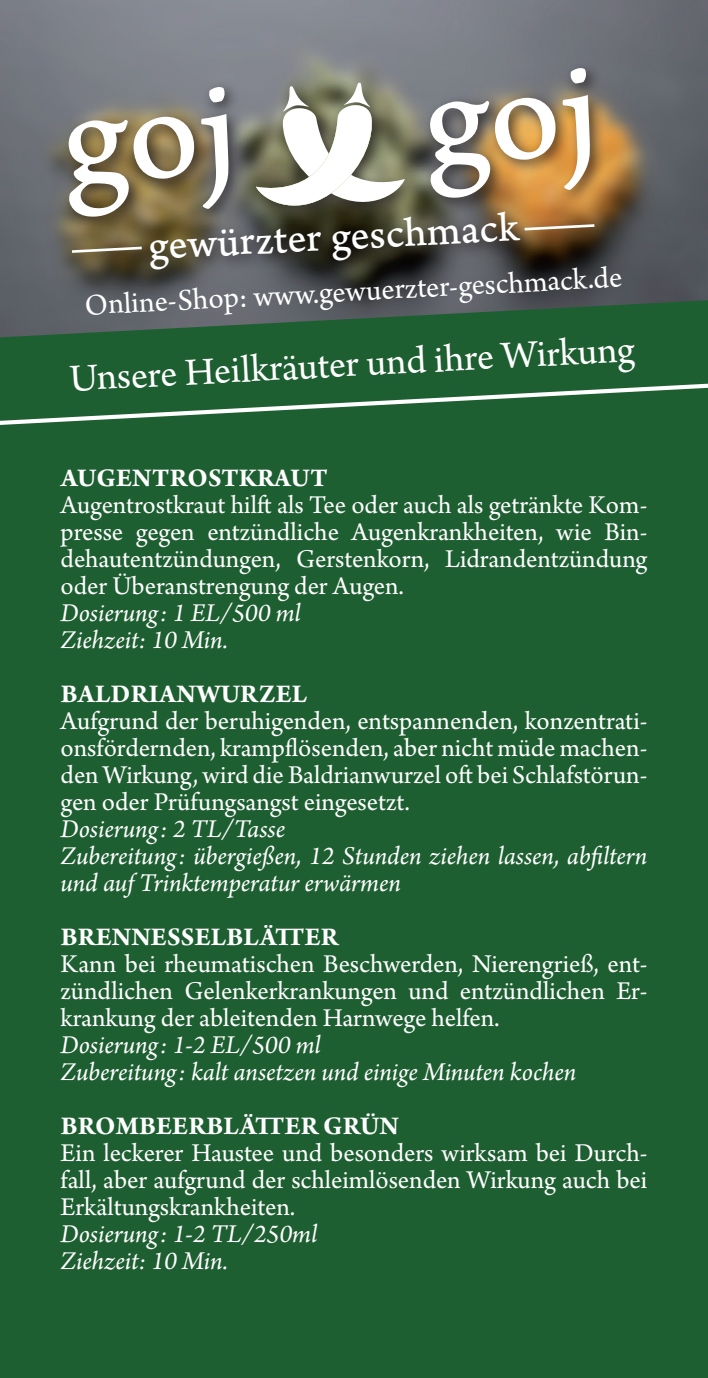
<style>
.page{position:relative;width:708px;height:1378px;background:#fff}
.page>*{position:absolute;margin:0;border:0;box-sizing:border-box;transform-origin:0 0}
.t1{font:43.43px "Arno Pro Caption";color:#fff}
.t2{font:40.5px "Arno Pro";color:#fff}
.t3{font:31.5px "Arno Pro";color:#fff}
.Heilkräuter-Flyer_An{font:27px/27px "Arno Pro";color:#fff;text-align:justify}
.Heilkräuter-Flyer_An-2{font:italic 27px/27px "Arno Pro";color:#fff}
.Heilkräuter-Flyer_Pr{font:700 27px "Arno Pro";letter-spacing:.01em;color:#fff}
</style>
<div class="page">
<img style="left:0;top:0;width:708px;height:300px">
<div style="left:0;top:300px;width:708px;height:1078px;background:#1e5f32"></div>
<svg style="left:0;top:384px;width:708px;height:41px"></svg>
<div style="left:62px;top:61px;width:548px;height:224px;background:#231f20;opacity:.75"></div>
<svg style="left:72px;top:247px;width:70px;height:6px"></svg>
<svg style="left:525px;top:224px;width:69px;height:6px"></svg>
<svg style="left:256px;top:82px;width:149px;height:131px"></svg>
<svg style="left:65px;top:87px;width:166px;height:131px"></svg>
<svg style="left:427px;top:68px;width:166px;height:131px"></svg>
<p class="t1" style="left:147px;top:220px;width:372px;rotate:-3deg">gewürzter geschmack</p>
<p class="t3" style="left:84px;top:287px;width:540px;rotate:-3deg">Online-Shop: www.gewuerzter-geschmack.de</p>
<p class="t2" style="left:68px;top:355px;width:567px;rotate:-3deg">Unsere Heilkräuter und ihre Wirkung</p>
<p class="Heilkräuter-Flyer_Pr" style="left:61px;top:462px;width:268px">AUGENTROSTKRAUT</p>
<p class="Heilkräuter-Flyer_An" style="left:61px;top:493px;width:588px">Augentrostkraut hilft als Tee oder auch als getränkte Kom&shy;presse gegen entzündliche Augenkrankheiten, wie Bin&shy;dehautentzündungen, Gerstenkorn, Lidrandentzündung oder Überanstrengung der Augen.</p>
<p class="Heilkräuter-Flyer_An-2" style="left:61px;top:601px;width:242px">Dosierung: 1 EL/500 ml</p>
<p class="Heilkräuter-Flyer_An-2" style="left:61px;top:628px;width:169px">Ziehzeit: 10 Min.</p>
<p class="Heilkräuter-Flyer_Pr" style="left:61px;top:678px;width:248px">BALDRIANWURZEL</p>
<p class="Heilkräuter-Flyer_An" style="left:61px;top:709px;width:588px">Aufgrund der beruhigenden, entspannenden, konzentrati&shy;onsfördernden, krampflösenden, aber nicht müde machen&shy;den Wirkung, wird die Baldrianwurzel oft bei Schlafstörun&shy;gen oder Prüfungsangst eingesetzt.</p>
<p class="Heilkräuter-Flyer_An-2" style="left:61px;top:817px;width:226px">Dosierung: 2 TL/Tasse</p>
<p class="Heilkräuter-Flyer_An-2" style="left:61px;top:844px;width:588px">Zubereitung: übergießen, 12 Stunden ziehen lassen, abfiltern und auf Trinktemperatur erwärmen</p>
<p class="Heilkräuter-Flyer_Pr" style="left:61px;top:921px;width:279px">BRENNESSELBLÄTTER</p>
<p class="Heilkräuter-Flyer_An" style="left:61px;top:952px;width:588px">Kann bei rheumatischen Beschwerden, Nierengrieß, ent&shy;zündlichen Gelenkerkrankungen und entzündlichen Er&shy;krankung der ableitenden Harnwege helfen.</p>
<p class="Heilkräuter-Flyer_An-2" style="left:61px;top:1033px;width:262px">Dosierung: 1-2 EL/500 ml</p>
<p class="Heilkräuter-Flyer_An-2" style="left:61px;top:1060px;width:517px">Zubereitung: kalt ansetzen und einige Minuten kochen</p>
<p class="Heilkräuter-Flyer_Pr" style="left:61px;top:1110px;width:340px">BROMBEERBLÄTTER GRÜN</p>
<p class="Heilkräuter-Flyer_An" style="left:61px;top:1141px;width:588px">Ein leckerer Haustee und besonders wirksam bei Durch&shy;fall, aber aufgrund der schleimlösenden Wirkung auch bei Erkältungskrankheiten.</p>
<p class="Heilkräuter-Flyer_An-2" style="left:61px;top:1222px;width:258px">Dosierung: 1-2 TL/250ml</p>
<p class="Heilkräuter-Flyer_An-2" style="left:61px;top:1249px;width:169px">Ziehzeit: 10 Min.</p>
</div>
